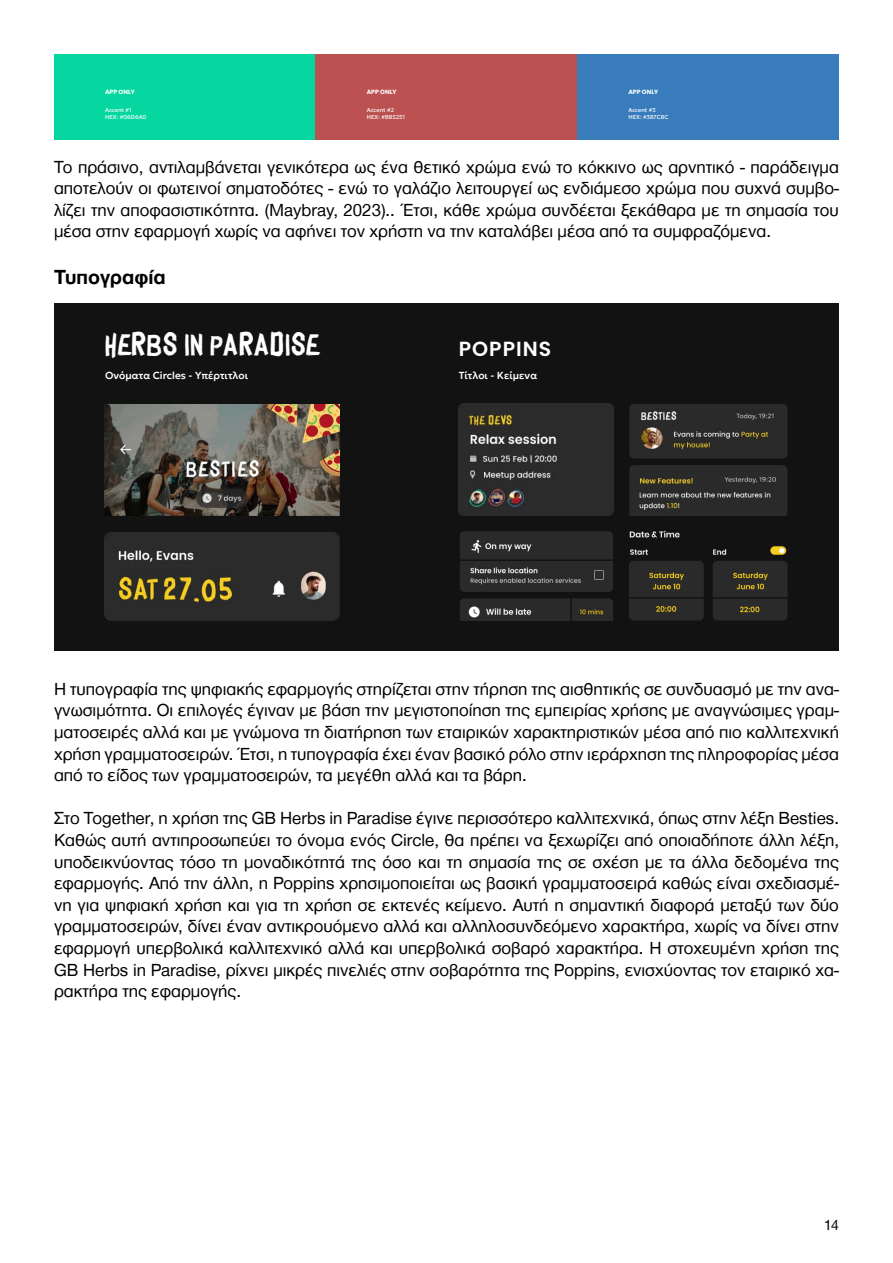
<style>
.page{position:relative;width:893px;height:1263px;background:#fff}
.page>*{position:absolute;margin:0;border:0;box-sizing:border-box;transform-origin:0 0}
.t1{font:700 21px "CF Helvetica";color:#000}
.t2{font:20.4px "GB Herbsinparadise";letter-spacing:.05em;color:#fff}
.t3{font:600 20.4px "Poppins";letter-spacing:.05em;color:#fff}
.t4{font:18px/21.6px "CF Helvetica";color:#000;text-align:justify}
.t5{font:15px "CF Helvetica";color:#000}
.t6{font:500 10.2px "Geologica";color:#fff}
.t7{font:700 6.15px "Poppins";color:#fff}
.t8{font:5.7px/6.9px "Geologica";color:#fff}
</style>
<div class="page">
<div style="left:54px;top:303px;width:785px;height:348px;background:#121212"></div>
<img style="left:105px;top:405px;width:235px;height:110px">
<img style="left:104px;top:532px;width:236px;height:89px">
<img style="left:459px;top:404px;width:155px;height:111px">
<img style="left:460px;top:531px;width:153px;height:90px">
<img style="left:629px;top:404px;width:159px;height:111px">
<img style="left:629px;top:530px;width:159px;height:91px">
<div style="left:54px;top:54px;width:262px;height:85px;background:#06d6a0"></div>
<div style="left:316px;top:54px;width:261px;height:85px;background:#bb5251"></div>
<div style="left:577px;top:54px;width:262px;height:85px;background:#387cbc"></div>
<p class="t7" style="left:105px;top:89px;width:31px">APP ONLY</p>
<p class="t7" style="left:367px;top:89px;width:31px">APP ONLY</p>
<p class="t7" style="left:628px;top:89px;width:31px">APP ONLY</p>
<p class="t8" style="left:105px;top:106px;width:43px">Accent #1<br>HEX: #06D6A0</p>
<p class="t8" style="left:367px;top:106px;width:40px">Accent #2<br>HEX: #BB5251</p>
<p class="t8" style="left:628px;top:106px;width:41px">Accent #3<br>HEX: #387CBC</p>
<p class="t4" style="left:54px;top:156px;width:786px">Το πράσινο, αντιλαμβάνεται γενικότερα ως ένα θετικό χρώμα ενώ το κόκκινο ως αρνητικό - παράδειγμα αποτελούν οι φωτεινοί σηματοδότες - ενώ το γαλάζιο λειτουργεί ως ενδιάμεσο χρώμα που συχνά συμβο&shy;λίζει την αποφασιστικότητα. (Maybray, 2023).. Έτσι, κάθε χρώμα συνδέεται ξεκάθαρα με τη σημασία του μέσα στην εφαρμογή χωρίς να αφήνει τον χρήστη να την καταλάβει μέσα από τα συμφραζόμενα.</p>
<p class="t1" style="left:54px;top:266px;width:113px">Τυπογραφία</p>
<p class="t2" style="left:105px;top:337px;width:215px">HERBS IN PARADISE</p>
<p class="t3" style="left:459px;top:337px;width:94px">POPPINS</p>
<p class="t6" style="left:105px;top:367px;width:145px">Ονόματα Circles - Υπέρτιτλοι</p>
<p class="t6" style="left:459px;top:367px;width:80px">Τίτλοι - Κείμενα</p>
<p class="t4" style="left:54px;top:678px;width:786px">Η τυπογραφία της ψηφιακής εφαρμογής στηρίζεται στην τήρηση της αισθητικής σε συνδυασμό με την ανα&shy;γνωσιμότητα. Οι επιλογές έγιναν με βάση την μεγιστοποίηση της εμπειρίας χρήσης με αναγνώσιμες γραμ&shy;ματοσειρές αλλά και με γνώμονα τη διατήρηση των εταιρικών χαρακτηριστικών μέσα από πιο καλλιτεχνική χρήση γραμματοσειρών. Έτσι, η τυπογραφία έχει έναν βασικό ρόλο στην ιεράρχηση της πληροφορίας μέσα από το είδος των γραμματοσειρών, τα μεγέθη αλλά και τα βάρη.</p>
<p class="t4" style="left:54px;top:807px;width:786px">Στο Together, η χρήση της GB Herbs in Paradise έγινε περισσότερο καλλιτεχνικά, όπως στην λέξη Besties.<br>Καθώς αυτή αντιπροσωπεύει το όνομα ενός Circle, θα πρέπει να ξεχωρίζει από οποιαδήποτε άλλη λέξη, υποδεικνύοντας τόσο τη μοναδικότητά της όσο και τη σημασία της σε σχέση με τα άλλα δεδομένα της εφαρμογής. Από την άλλη, η Poppins χρησιμοποιείται ως βασική γραμματοσειρά καθώς είναι σχεδιασμέ&shy;νη για ψηφιακή χρήση και για τη χρήση σε εκτενές κείμενο. Αυτή η σημαντική διαφορά μεταξύ των δύο γραμματοσειρών, δίνει έναν αντικρουόμενο αλλά και αλληλοσυνδεόμενο χαρακτήρα, χωρίς να δίνει στην εφαρμογή υπερβολικά καλλιτεχνικό αλλά και υπερβολικά σοβαρό χαρακτήρα. Η στοχευμένη χρήση της GB Herbs in Paradise, ρίχνει μικρές πινελιές στην σοβαρότητα της Poppins, ενισχύοντας τον εταιρικό χα&shy;ρακτήρα της εφαρμογής.</p>
<p class="t5" style="left:824px;top:1217px;width:16px">14</p>
</div>
